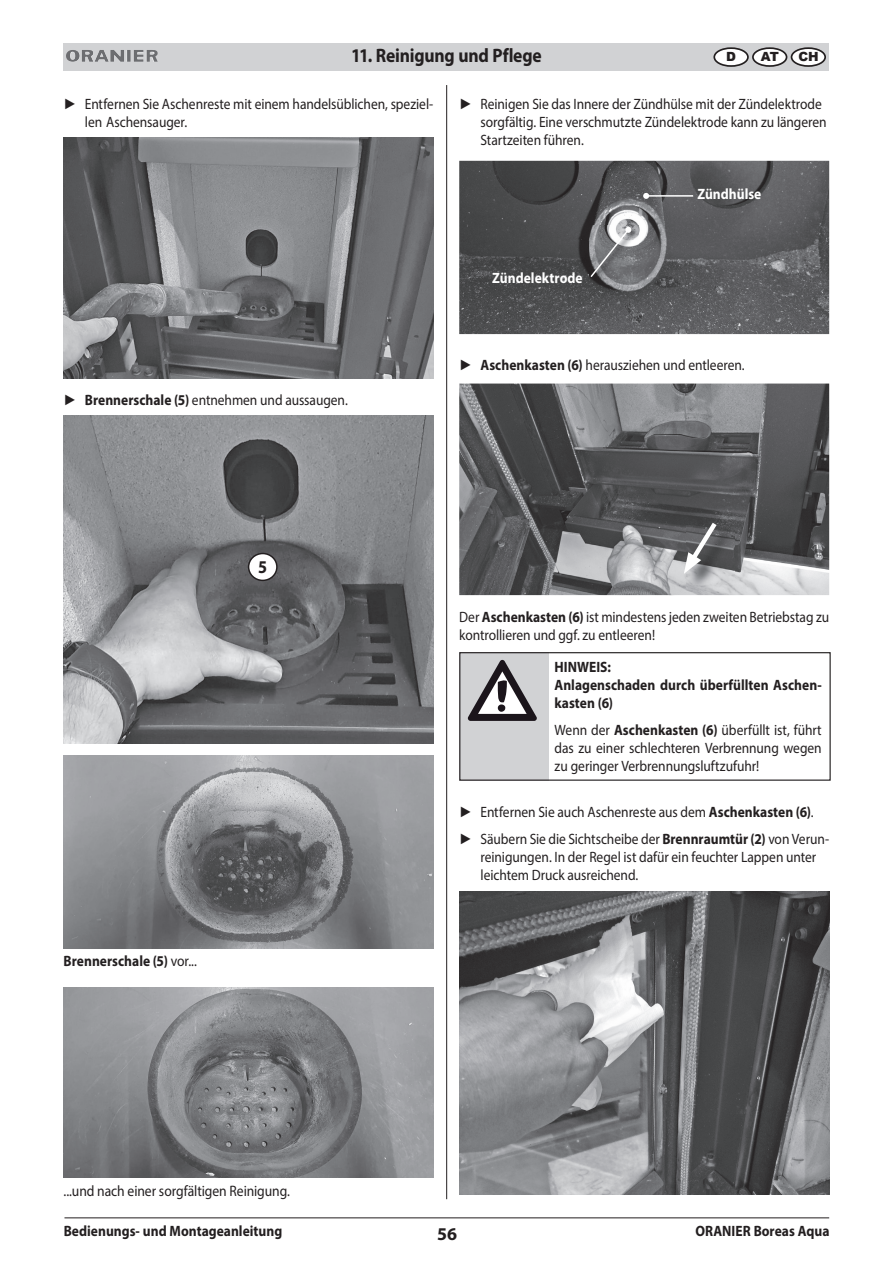
<style>
.page{position:relative;width:893px;height:1263px;background:#fff}
.page>*{position:absolute;margin:0;border:0;box-sizing:border-box;transform-origin:0 0}
.t1{font:700 19.5px "Myriad Pro";letter-spacing:-.01em;color:#231f20;scale:.9 1}
.t2{font:700 18px "Myriad Pro";color:#231f20}
.t3{font:700 18px "Myriad Pro";color:#231f20;scale:.9 1}
.t4{font:15.15px "Myriad Pro";letter-spacing:-.005em;color:#231f20;scale:.9 1}
.t5{font:15px/18px "Myriad Pro";letter-spacing:-.005em;color:#231f20;scale:.9 1}
.t6{font:700 15px/18.1px "Myriad Pro";color:#231f20;scale:.9 1}
.t7{font:700 15px "Myriad Pro";color:#fff;scale:.9 1}
.t8{font:900 12.6px "Arial";color:#231f20}
.s1{font-family:"Arial"}
.s2{font-weight:700}
.s3{font-weight:400;font-size:15.15px}
</style>
<div class="page">
<div style="left:64px;top:43px;width:765px;height:27px;background:#d1d2d4"></div>
<img style="left:97px;top:50px;width:27px;height:12px">
<hr style="left:64px;top:1217px;width:765px;height:1px;background:#231f20">
<div style="left:714px;top:48px;width:34px;height:18px;background:#fff;border-radius:50%"></div>
<div style="left:713px;top:47px;width:36px;height:20px;border:2px solid #231f20;border-radius:50%"></div>
<hr style="left:446px;top:85px;width:1px;height:1114px;background:#231f20">
<div style="left:753px;top:48px;width:33px;height:18px;background:#fff;border-radius:50%"></div>
<div style="left:752px;top:47px;width:35px;height:20px;border:2px solid #231f20;border-radius:50%"></div>
<div style="left:791px;top:48px;width:34px;height:18px;background:#fff;border-radius:50%"></div>
<div style="left:791px;top:47px;width:35px;height:20px;border:2px solid #231f20;border-radius:50%"></div>
<img style="left:64px;top:138px;width:370px;height:240px">
<img style="left:64px;top:416px;width:370px;height:327px">
<div style="left:249px;top:553px;width:28px;height:27px;background:#fff;border-radius:50%"></div>
<div style="left:248px;top:553px;width:30px;height:28px;border:2px solid #231f20;border-radius:50%"></div>
<img style="left:64px;top:755px;width:370px;height:193px">
<img style="left:64px;top:988px;width:370px;height:189px">
<img style="left:459px;top:161px;width:370px;height:173px">
<img style="left:589px;top:225px;width:50px;height:59px">
<svg style="left:589px;top:227px;width:42px;height:52px;background:#89898c"></svg>
<hr style="left:646px;top:195px;width:47px;height:2px;background:#fff">
<svg style="left:643px;top:193px;width:6px;height:6px"></svg>
<img style="left:459px;top:384px;width:370px;height:211px">
<img style="left:687px;top:526px;width:47px;height:65px">
<svg style="left:684px;top:518px;width:37px;height:56px;background:#78797b"></svg>
<div style="left:460px;top:653px;width:88px;height:127px;background:#d1d2d4"></div>
<div style="left:459px;top:652px;width:372px;height:129px;border:1px solid #231f20"></div>
<svg style="left:468px;top:660px;width:69px;height:61px"></svg>
<img style="left:459px;top:891px;width:370px;height:304px">
<h1 class="t1" style="left:351px;top:43px;width:213px">11. Reinigung und Pflege</h1>
<p class="t8" style="left:761px;top:47px;width:19px">AT</p>
<p class="t8" style="left:798px;top:47px;width:22px">CH</p>
<p class="t5" style="left:85px;top:95px;width:389px;text-indent:-21px"><span class="s1">►</span> Entfernen Sie Aschenreste mit einem handelsüblichen, speziel&shy;len Aschensauger.</p>
<p class="t8" style="left:726px;top:47px;width:11px">D</p>
<p class="t5" style="left:480px;top:95px;width:386px;text-indent:-21px"><span class="s1">►</span> Reinigen Sie das Innere der Zündhülse mit der Zündelektrode sorgfältig. Eine verschmutzte Zündelektrode kann zu längeren<br>Startzeiten führen.</p>
<p class="t7" style="left:492px;top:268px;width:102px">Zündelektrode</p>
<p class="t7" style="left:697px;top:184px;width:73px">Zündhülse</p>
<p class="t5" style="left:64px;top:391px;width:317px"><span class="s1">►</span> <span class="s2">Brennerschale (5)</span> entnehmen und aussaugen.</p>
<p class="t3" style="left:258px;top:555px;width:11px">5</p>
<p class="t6" style="left:64px;top:952px;width:150px">Brennerschale (5) <span class="s3">vor...</span></p>
<p class="t4" style="left:64px;top:1181px;width:253px">...und nach einer sorgfältigen Reinigung.</p>
<p class="t5" style="left:459px;top:356px;width:319px"><span class="s1">►</span> <span class="s2">Aschenkasten (6)</span> herausziehen und entleeren.</p>
<p class="t5" style="left:459px;top:608px;width:412px">Der <span class="s2">Aschenkasten (6)</span> ist mindestens jeden zweiten Betriebstag zu kontrollieren und ggf. zu entleeren!</p>
<p class="t6" style="left:555px;top:657px;width:298px">HINWEIS:<br>Anlagenschaden durch überfüllten Aschen&shy;kasten (6)</p>
<p class="t5" style="left:555px;top:720px;width:298px;text-align:justify">Wenn der <span class="s2">Aschenkasten (6)</span> überfüllt ist, führt das zu einer schlechteren Verbrennung wegen zu geringer Verbrennungsluftzufuhr!</p>
<p class="t5" style="left:459px;top:798px;width:413px;line-height:27px"><span class="s1">►</span> Entfernen Sie auch Aschenreste aus dem <span class="s2">Aschenkasten (6)</span>. <span class="s1">►</span> Säubern Sie die Sichtscheibe der <span class="s2">Brennraumtür (2)</span> von Verun-</p>
<p class="t5" style="left:480px;top:847px;width:375px">reinigungen. In der Regel ist dafür ein feuchter Lappen unter leichtem Druck ausreichend.</p>
<p class="t6" style="left:64px;top:1221px;width:244px">Bedienungs- und Montageanleitung</p>
<p class="t6" style="left:695px;top:1221px;width:151px">ORANIER Boreas Aqua</p>
<p class="t2" style="left:437px;top:1222px;width:21px">56</p>
</div>
